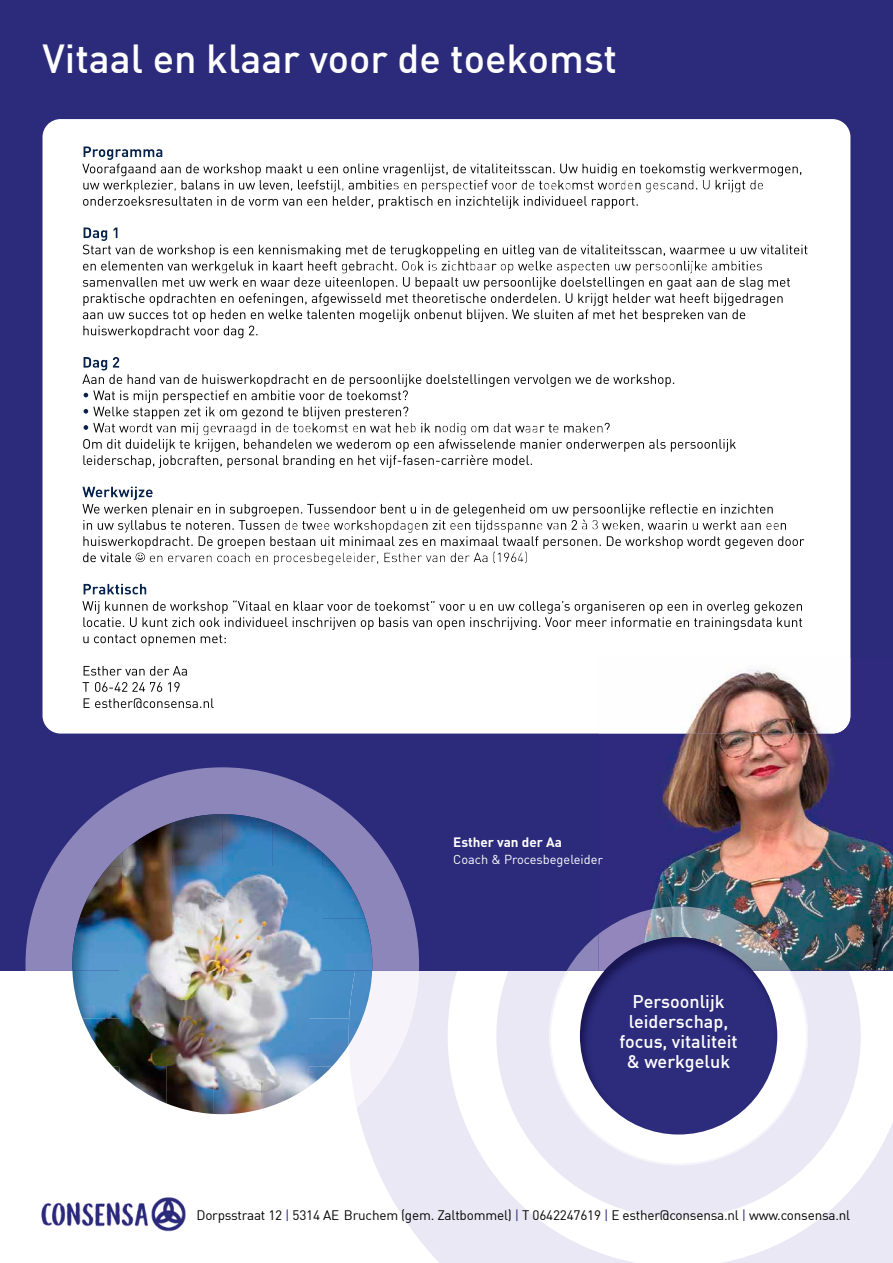
<style>
.page{position:relative;width:893px;height:1263px;background:#fff}
.page>*{position:absolute;margin:0;border:0;box-sizing:border-box;transform-origin:0 0}
.t1{font:500 39.75px "DIN";color:#fff}
.t2{font:500 18px/20.2px "DIN";color:#fff;text-align:center}
.t3{font:13.5px "DIN";letter-spacing:-.015em;color:#000}
.t4{font:700 13.5px "DIN";color:#fff}
.t5{font:12.75px "DIN";color:#fff}
.s1{color:#2b2a7b}
</style>
<div class="page">
<svg style="left:357px;top:971px;width:536px;height:292px;fill:#eae8f4"></svg>
<div style="left:0;top:0;width:893px;height:971px;background:#2b2a7b"></div>
<div style="left:43px;top:119px;width:807px;height:614px;background:#fff;border-radius:18px"></div>
<img style="left:83px;top:146px;width:79px;height:14px">
<img style="left:553px;top:172px;width:248px;height:3px">
<img style="left:560px;top:164px;width:27px;height:3px">
<img style="left:82px;top:164px;width:8px;height:9px">
<svg style="left:612px;top:164px;width:93px;height:12px"></svg>
<img style="left:90px;top:167px;width:626px;height:6px">
<img style="left:572px;top:180px;width:52px;height:3px">
<svg style="left:716px;top:164px;width:82px;height:25px"></svg>
<img style="left:83px;top:183px;width:500px;height:7px">
<img style="left:551px;top:196px;width:35px;height:3px">
<svg style="left:604px;top:197px;width:30px;height:12px"></svg>
<img style="left:551px;top:199px;width:87px;height:7px">
<img style="left:83px;top:227px;width:35px;height:14px">
<img style="left:409px;top:254px;width:256px;height:2px">
<img style="left:83px;top:245px;width:719px;height:9px">
<svg style="left:789px;top:246px;width:18px;height:8px"></svg>
<svg style="left:770px;top:246px;width:10px;height:2px"></svg>
<svg style="left:590px;top:246px;width:10px;height:2px"></svg>
<svg style="left:503px;top:246px;width:13px;height:2px"></svg>
<svg style="left:609px;top:246px;width:52px;height:2px"></svg>
<svg style="left:347px;top:245px;width:46px;height:3px"></svg>
<img style="left:227px;top:248px;width:575px;height:6px">
<img style="left:370px;top:263px;width:335px;height:1px">
<img style="left:684px;top:261px;width:17px;height:3px">
<svg style="left:522px;top:245px;width:54px;height:16px"></svg>
<img style="left:237px;top:261px;width:16px;height:3px">
<svg style="left:383px;top:261px;width:10px;height:3px"></svg>
<svg style="left:415px;top:245px;width:82px;height:19px"></svg>
<svg style="left:351px;top:261px;width:17px;height:3px"></svg>
<svg style="left:259px;top:245px;width:74px;height:19px"></svg>
<svg style="left:91px;top:245px;width:43px;height:19px"></svg>
<img style="left:83px;top:264px;width:624px;height:7px">
<img style="left:409px;top:264px;width:37px;height:6px">
<img style="left:227px;top:264px;width:166px;height:7px">
<svg style="left:575px;top:277px;width:215px;height:45px"></svg>
<img style="left:575px;top:312px;width:138px;height:7px">
<svg style="left:83px;top:277px;width:491px;height:61px"></svg>
<img style="left:91px;top:329px;width:166px;height:6px">
<img style="left:83px;top:357px;width:36px;height:14px">
<svg style="left:650px;top:374px;width:17px;height:13px"></svg>
<img style="left:448px;top:374px;width:190px;height:3px">
<svg style="left:82px;top:374px;width:8px;height:10px"></svg>
<svg style="left:452px;top:375px;width:16px;height:2px"></svg>
<svg style="left:489px;top:384px;width:6px;height:3px"></svg>
<img style="left:409px;top:377px;width:265px;height:7px">
<svg style="left:83px;top:393px;width:6px;height:5px"></svg>
<img style="left:93px;top:390px;width:6px;height:10px">
<svg style="left:83px;top:409px;width:6px;height:5px"></svg>
<img style="left:93px;top:407px;width:6px;height:9px">
<svg style="left:83px;top:425px;width:6px;height:5px"></svg>
<img style="left:410px;top:423px;width:200px;height:7px">
<img style="left:93px;top:423px;width:6px;height:9px">
<svg style="left:425px;top:423px;width:16px;height:3px"></svg>
<svg style="left:99px;top:374px;width:309px;height:58px"></svg>
<img style="left:119px;top:426px;width:406px;height:6px">
<svg style="left:83px;top:439px;width:7px;height:10px"></svg>
<img style="left:656px;top:439px;width:80px;height:10px">
<img style="left:92px;top:442px;width:632px;height:7px">
<img style="left:115px;top:442px;width:24px;height:7px">
<img style="left:83px;top:455px;width:49px;height:10px">
<svg style="left:340px;top:439px;width:260px;height:29px"></svg>
<svg style="left:163px;top:439px;width:153px;height:29px"></svg>
<img style="left:94px;top:458px;width:374px;height:7px">
<img style="left:82px;top:487px;width:71px;height:13px">
<img style="left:411px;top:504px;width:256px;height:3px">
<img style="left:667px;top:504px;width:87px;height:9px">
<img style="left:622px;top:504px;width:16px;height:3px">
<img style="left:499px;top:504px;width:8px;height:3px">
<img style="left:82px;top:504px;width:51px;height:9px">
<svg style="left:755px;top:505px;width:18px;height:9px"></svg>
<svg style="left:670px;top:505px;width:45px;height:2px"></svg>
<img style="left:94px;top:507px;width:645px;height:7px">
<img style="left:422px;top:507px;width:314px;height:6px">
<img style="left:104px;top:507px;width:49px;height:7px">
<img style="left:131px;top:520px;width:17px;height:3px">
<svg style="left:781px;top:523px;width:5px;height:7px"></svg>
<svg style="left:720px;top:520px;width:16px;height:10px"></svg>
<svg style="left:573px;top:507px;width:88px;height:16px"></svg>
<svg style="left:436px;top:504px;width:63px;height:19px"></svg>
<img style="left:439px;top:523px;width:188px;height:7px">
<img style="left:405px;top:523px;width:33px;height:7px">
<svg style="left:153px;top:504px;width:252px;height:26px"></svg>
<img style="left:83px;top:523px;width:151px;height:7px">
<img style="left:392px;top:536px;width:221px;height:3px">
<svg style="left:83px;top:536px;width:6px;height:10px"></svg>
<svg style="left:760px;top:536px;width:44px;height:10px"></svg>
<svg style="left:714px;top:536px;width:31px;height:13px"></svg>
<svg style="left:648px;top:536px;width:31px;height:13px"></svg>
<svg style="left:199px;top:536px;width:94px;height:13px"></svg>
<img style="left:606px;top:539px;width:153px;height:7px">
<img style="left:91px;top:539px;width:510px;height:7px">
<svg style="left:83px;top:552px;width:5px;height:10px"></svg>
<svg style="left:110px;top:536px;width:79px;height:26px"></svg>
<img style="left:90px;top:555px;width:18px;height:7px">
<img style="left:83px;top:584px;width:63px;height:11px">
<img style="left:431px;top:601px;width:340px;height:3px">
<img style="left:243px;top:601px;width:52px;height:3px">
<img style="left:82px;top:601px;width:12px;height:10px">
<svg style="left:375px;top:601px;width:53px;height:3px"></svg>
<svg style="left:249px;top:602px;width:17px;height:2px"></svg>
<img style="left:241px;top:604px;width:274px;height:7px">
<img style="left:243px;top:617px;width:270px;height:3px">
<img style="left:285px;top:617px;width:37px;height:3px">
<svg style="left:256px;top:617px;width:5px;height:3px"></svg>
<img style="left:83px;top:617px;width:4px;height:10px">
<svg style="left:519px;top:604px;width:283px;height:26px"></svg>
<svg style="left:474px;top:617px;width:38px;height:13px"></svg>
<img style="left:87px;top:620px;width:637px;height:7px">
<svg style="left:94px;top:601px;width:147px;height:26px"></svg>
<img style="left:112px;top:620px;width:428px;height:7px">
<svg style="left:96px;top:634px;width:99px;height:12px"></svg>
<img style="left:83px;top:636px;width:143px;height:7px">
<svg style="left:84px;top:666px;width:6px;height:9px"></svg>
<svg style="left:132px;top:666px;width:55px;height:10px"></svg>
<svg style="left:98px;top:666px;width:23px;height:3px"></svg>
<img style="left:91px;top:669px;width:40px;height:7px">
<svg style="left:174px;top:682px;width:6px;height:10px"></svg>
<img style="left:114px;top:682px;width:57px;height:10px">
<svg style="left:115px;top:682px;width:47px;height:10px"></svg>
<img style="left:83px;top:682px;width:30px;height:10px">
<img style="left:134px;top:698px;width:80px;height:10px">
<svg style="left:84px;top:698px;width:6px;height:10px"></svg>
<svg style="left:204px;top:701px;width:5px;height:7px"></svg>
<img style="left:95px;top:701px;width:106px;height:7px">
<img style="left:599px;top:658px;width:294px;height:312px">
<img style="left:599px;top:658px;width:251px;height:75px">
<svg style="left:599px;top:855px;width:4px;height:12px"></svg>
<svg style="left:535px;top:971px;width:277px;height:194px;fill:#eae8f4"></svg>
<svg style="left:567px;top:934px;width:223px;height:37px"></svg>
<img style="left:599px;top:906px;width:191px;height:64px">
<img style="left:580px;top:971px;width:197px;height:163px">
<img style="left:604px;top:937px;width:149px;height:34px">
<svg style="left:165px;top:1066px;width:168px;height:49px"></svg>
<svg style="left:349px;top:971px;width:70px;height:137px"></svg>
<svg style="left:26px;top:767px;width:393px;height:204px;fill:#8d86ba"></svg>
<img style="left:72px;top:971px;width:276px;height:47px">
<img style="left:82px;top:1018px;width:267px;height:48px">
<svg style="left:112px;top:1066px;width:7px;height:7px"></svg>
<img style="left:119px;top:1066px;width:48px;height:37px">
<img style="left:167px;top:1066px;width:61px;height:48px">
<img style="left:261px;top:1066px;width:47px;height:43px">
<img style="left:308px;top:1066px;width:24px;height:21px">
<img style="left:348px;top:971px;width:24px;height:74px">
<img style="left:109px;top:852px;width:13px;height:14px">
<img style="left:122px;top:823px;width:50px;height:43px">
<img style="left:172px;top:814px;width:100px;height:52px">
<img style="left:272px;top:823px;width:50px;height:43px">
<img style="left:322px;top:852px;width:14px;height:14px">
<img style="left:79px;top:866px;width:286px;height:52px">
<img style="left:72px;top:918px;width:300px;height:53px">
<img style="left:41px;top:1197px;width:145px;height:35px">
<img style="left:393px;top:245px;width:16px;height:26px">
<img style="left:741px;top:523px;width:38px;height:7px">
<img style="left:553px;top:520px;width:65px;height:10px">
<img style="left:142px;top:423px;width:139px;height:10px">
<img style="left:450px;top:423px;width:56px;height:10px">
<img style="left:627px;top:523px;width:91px;height:7px">
<img style="left:533px;top:423px;width:69px;height:10px">
<img style="left:134px;top:244px;width:93px;height:30px">
<img style="left:333px;top:245px;width:14px;height:29px">
<img style="left:655px;top:264px;width:19px;height:7px">
<img style="left:471px;top:261px;width:131px;height:10px">
<img style="left:712px;top:261px;width:50px;height:10px">
<img style="left:584px;top:183px;width:40px;height:7px">
<svg style="left:91px;top:164px;width:460px;height:45px"></svg>
<img style="left:521px;top:180px;width:49px;height:10px">
<img style="left:624px;top:180px;width:136px;height:10px">
<h1 class="t1" style="left:43px;top:33px;width:576px">Vitaal en klaar voor de toekomst</h1>
<p class="t4" style="left:453px;top:833px;width:110px">Esther van der Aa</p>
<p class="t5" style="left:453px;top:852px;width:151px">Coach &amp; Procesbegeleider</p>
<h2 class="t2" style="left:619px;top:990px;width:120px">Persoonlijk leiderschap, focus, vitaliteit &amp; werkgeluk</h2>
<p class="t3" style="left:196px;top:1206px;width:655px">Dorpsstraat 12 <span class="s1">|</span> 5314 AE Bruchem (gem. Zaltbommel) <span class="s1">|</span> T 0642247619 <span class="s1">|</span> E esther@consensa.nl <span class="s1">|</span> www.consensa.nl</p>
</div>
